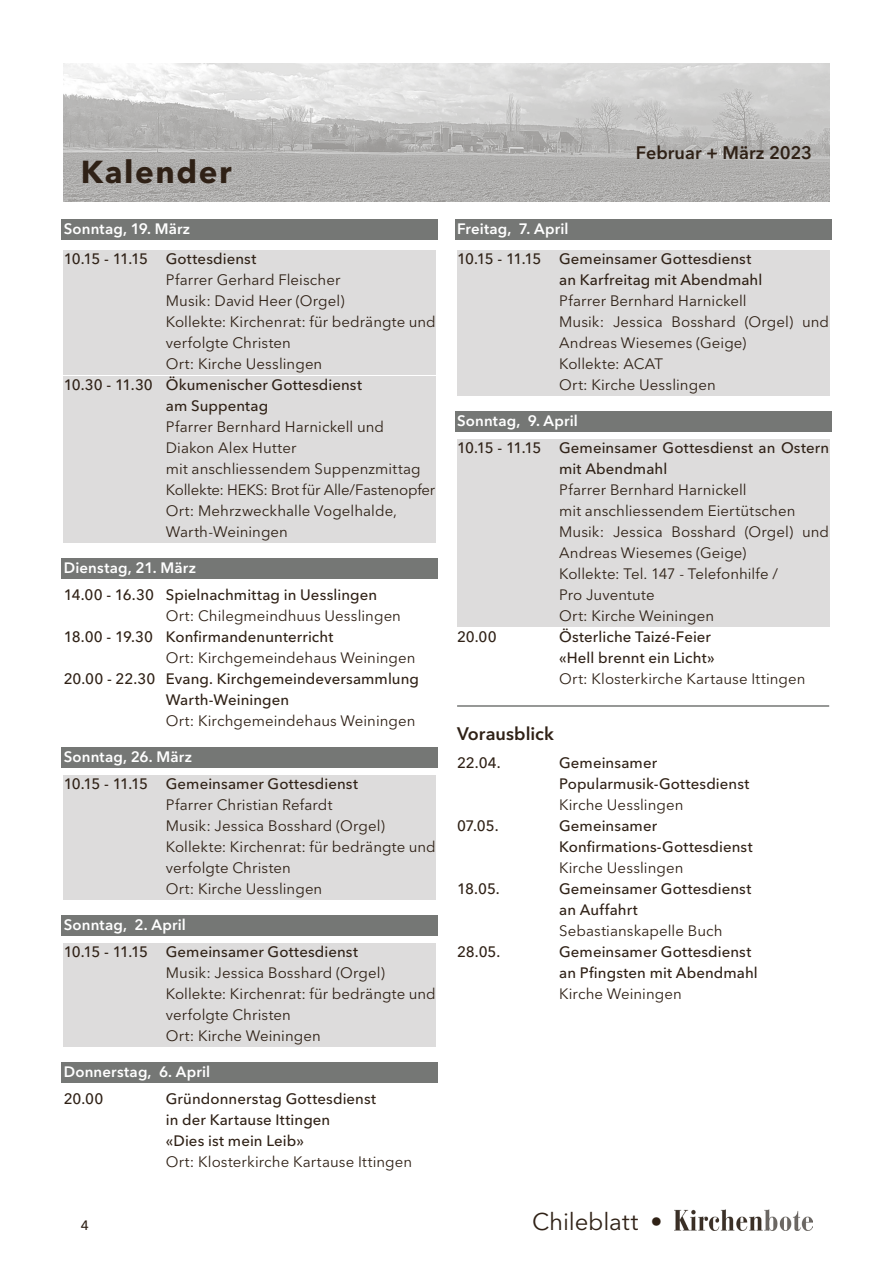
<style>
.page{position:relative;width:893px;height:1263px;background:#fff}
.page>*{position:absolute;margin:0;border:0;box-sizing:border-box;transform-origin:0 0}
.t1{font:700 31.5px "Avenir Next LT Pro";letter-spacing:.05em;color:#2f2116}
.t2{font:24px "Avenir Next LT Pro";letter-spacing:-.005em;color:#2f2116}
.t3{font:600 18px "Avenir Next LT Pro";color:#2f2116}
.t4{font:15px/21px "Avenir Next LT Pro";letter-spacing:.005em;color:#2f2116}
.t5{font:500 15px/21px "Avenir Next LT Pro";letter-spacing:.005em;color:#2f2116}
.t6{font:600 15px "Avenir Next LT Pro";letter-spacing:.01em;color:#fff}
.t7{font:500 13.5px "Avenir Next LT Pro";color:#2f2116}
</style>
<div class="page">
<img style="left:64px;top:64px;width:765px;height:137px">
<img style="left:674px;top:1209px;width:138px;height:21px">
<hr style="left:457px;top:705px;width:372px;height:2px;background:#757775">
<div style="left:62px;top:219px;width:376px;height:20px;background:#757775"></div>
<div style="left:64px;top:250px;width:372px;height:21px;background:#dddcdc"></div>
<div style="left:64px;top:270px;width:372px;height:21px;background:#dddcdc"></div>
<div style="left:64px;top:291px;width:372px;height:21px;background:#dddcdc"></div>
<div style="left:64px;top:312px;width:372px;height:42px;background:#dddcdc"></div>
<div style="left:64px;top:354px;width:372px;height:21px;background:#dddcdc"></div>
<div style="left:64px;top:376px;width:372px;height:21px;background:#dddcdc"></div>
<div style="left:64px;top:397px;width:372px;height:21px;background:#dddcdc"></div>
<div style="left:64px;top:417px;width:372px;height:21px;background:#dddcdc"></div>
<div style="left:64px;top:438px;width:372px;height:21px;background:#dddcdc"></div>
<div style="left:64px;top:459px;width:372px;height:21px;background:#dddcdc"></div>
<div style="left:64px;top:480px;width:372px;height:21px;background:#dddcdc"></div>
<div style="left:64px;top:501px;width:372px;height:42px;background:#dddcdc"></div>
<div style="left:62px;top:559px;width:376px;height:20px;background:#757775"></div>
<div style="left:62px;top:748px;width:376px;height:20px;background:#757775"></div>
<div style="left:64px;top:775px;width:372px;height:21px;background:#dddcdc"></div>
<div style="left:64px;top:795px;width:372px;height:21px;background:#dddcdc"></div>
<div style="left:64px;top:816px;width:372px;height:21px;background:#dddcdc"></div>
<div style="left:64px;top:837px;width:372px;height:42px;background:#dddcdc"></div>
<div style="left:64px;top:879px;width:372px;height:21px;background:#dddcdc"></div>
<div style="left:62px;top:916px;width:376px;height:20px;background:#757775"></div>
<div style="left:64px;top:943px;width:372px;height:21px;background:#dddcdc"></div>
<div style="left:64px;top:963px;width:372px;height:21px;background:#dddcdc"></div>
<div style="left:64px;top:984px;width:372px;height:42px;background:#dddcdc"></div>
<div style="left:64px;top:1026px;width:372px;height:21px;background:#dddcdc"></div>
<div style="left:62px;top:1063px;width:376px;height:20px;background:#757775"></div>
<div style="left:455px;top:219px;width:376px;height:20px;background:#757775"></div>
<div style="left:457px;top:250px;width:372px;height:21px;background:#dddcdc"></div>
<div style="left:457px;top:271px;width:372px;height:21px;background:#dddcdc"></div>
<div style="left:457px;top:291px;width:372px;height:21px;background:#dddcdc"></div>
<div style="left:457px;top:312px;width:372px;height:42px;background:#dddcdc"></div>
<div style="left:457px;top:354px;width:372px;height:21px;background:#dddcdc"></div>
<div style="left:457px;top:375px;width:372px;height:21px;background:#dddcdc"></div>
<div style="left:455px;top:412px;width:376px;height:20px;background:#757775"></div>
<div style="left:457px;top:439px;width:372px;height:42px;background:#dddcdc"></div>
<div style="left:457px;top:480px;width:372px;height:21px;background:#dddcdc"></div>
<div style="left:457px;top:501px;width:372px;height:21px;background:#dddcdc"></div>
<div style="left:457px;top:522px;width:372px;height:42px;background:#dddcdc"></div>
<div style="left:457px;top:564px;width:372px;height:21px;background:#dddcdc"></div>
<div style="left:457px;top:585px;width:372px;height:21px;background:#dddcdc"></div>
<div style="left:457px;top:606px;width:372px;height:21px;background:#dddcdc"></div>
<h1 class="t1" style="left:81px;top:153px;width:152px">Kalender</h1>
<p class="t6" style="left:64px;top:219px;width:128px">Sonntag, 19. März</p>
<p class="t5" style="left:64px;top:248px;width:194px">10.15 - 11.15 Gottesdienst</p>
<p class="t4" style="left:166px;top:269px;width:272px">Pfarrer Gerhard Fleischer<br>Musik: David Heer (Orgel)<br>Kollekte: Kirchenrat: für bedrängte und verfolgte Christen<br>Ort: Kirche Uesslingen</p>
<p class="t5" style="left:64px;top:374px;width:300px;text-align:center">10.30 - 11.30 Ökumenischer Gottesdienst am Suppentag</p>
<p class="t4" style="left:166px;top:416px;width:271px">Pfarrer Bernhard Harnickell und<br>Diakon Alex Hutter<br>mit anschliessendem Suppenzmittag<br>Kollekte: HEKS: Brot für Alle/Fastenopfer<br>Ort: Mehrzweckhalle Vogelhalde,<br>Warth-Weiningen</p>
<p class="t6" style="left:64px;top:559px;width:134px">Dienstag, 21. März</p>
<p class="t5" style="left:64px;top:584px;width:315px">14.00 - 16.30 Spielnachmittag in Uesslingen</p>
<p class="t4" style="left:166px;top:605px;width:237px">Ort: Chilegmeindhuus Uesslingen</p>
<p class="t5" style="left:64px;top:626px;width:271px">18.00 - 19.30 Konfirmandenunterricht</p>
<p class="t4" style="left:166px;top:647px;width:251px">Ort: Kirchgemeindehaus Weiningen</p>
<p class="t5" style="left:166px;top:668px;width:255px;text-indent:-102px">20.00 - 22.30 Evang. Kirchgemeindeversammlung<br>Warth-Weiningen</p>
<p class="t4" style="left:166px;top:710px;width:251px">Ort: Kirchgemeindehaus Weiningen</p>
<p class="t6" style="left:64px;top:748px;width:130px">Sonntag, 26. März</p>
<p class="t5" style="left:64px;top:773px;width:296px">10.15 - 11.15 Gemeinsamer Gottesdienst</p>
<p class="t4" style="left:166px;top:794px;width:272px">Pfarrer Christian Refardt<br>Musik: Jessica Bosshard (Orgel)<br>Kollekte: Kirchenrat: für bedrängte und verfolgte Christen<br>Ort: Kirche Uesslingen</p>
<p class="t6" style="left:64px;top:916px;width:124px">Sonntag, 2. April</p>
<p class="t5" style="left:64px;top:941px;width:296px">10.15 - 11.15 Gemeinsamer Gottesdienst</p>
<p class="t4" style="left:166px;top:962px;width:272px">Musik: Jessica Bosshard (Orgel)<br>Kollekte: Kirchenrat: für bedrängte und verfolgte Christen<br>Ort: Kirche Weiningen</p>
<p class="t6" style="left:64px;top:1063px;width:148px">Donnerstag, 6. April</p>
<p class="t5" style="left:64px;top:1088px;width:41px">20.00</p>
<p class="t5" style="left:166px;top:1088px;width:212px">Gründonnerstag Gottesdienst in der Kartause Ittingen<br>«Dies ist mein Leib»</p>
<p class="t4" style="left:166px;top:1151px;width:248px">Ort: Klosterkirche Kartause Ittingen</p>
<p class="t3" style="left:636px;top:142px;width:178px">Februar + März 2023</p>
<p class="t6" style="left:457px;top:219px;width:113px">Freitag, 7. April</p>
<p class="t5" style="left:559px;top:248px;width:205px;text-indent:-102px">10.15 - 11.15 Gemeinsamer Gottesdienst an Karfreitag mit Abendmahl</p>
<p class="t4" style="left:559px;top:290px;width:271px">Pfarrer Bernhard Harnickell<br>Musik: Jessica Bosshard (Orgel) und<br>Andreas Wiesemes (Geige)<br>Kollekte: ACAT<br>Ort: Kirche Uesslingen</p>
<p class="t6" style="left:457px;top:412px;width:122px">Sonntag, 9. April</p>
<p class="t5" style="left:559px;top:437px;width:272px;text-indent:-102px">10.15 - 11.15 Gemeinsamer Gottesdienst an Ostern mit Abendmahl</p>
<p class="t4" style="left:559px;top:479px;width:271px">Pfarrer Bernhard Harnickell<br>mit anschliessendem Eiertütschen<br>Musik: Jessica Bosshard (Orgel) und<br>Andreas Wiesemes (Geige)<br>Kollekte: Tel. 147 - Telefonhilfe /<br>Pro Juventute<br>Ort: Kirche Weiningen</p>
<p class="t5" style="left:457px;top:626px;width:41px">20.00</p>
<p class="t5" style="left:559px;top:626px;width:157px">Österliche Taizé-Feier «Hell brennt ein Licht»</p>
<p class="t4" style="left:559px;top:668px;width:248px">Ort: Klosterkirche Kartause Ittingen</p>
<p class="t3" style="left:457px;top:723px;width:98px">Vorausblick</p>
<p class="t5" style="left:457px;top:752px;width:45px">22.04.</p>
<p class="t5" style="left:559px;top:752px;width:192px">Gemeinsamer<br>Popularmusik-Gottesdienst</p>
<p class="t4" style="left:559px;top:794px;width:126px">Kirche Uesslingen</p>
<p class="t5" style="left:457px;top:815px;width:43px">07.05.</p>
<p class="t5" style="left:559px;top:815px;width:195px">Gemeinsamer<br>Konfirmations-Gottesdienst</p>
<p class="t4" style="left:559px;top:857px;width:126px">Kirche Uesslingen</p>
<p class="t5" style="left:457px;top:878px;width:44px">18.05.</p>
<p class="t5" style="left:559px;top:878px;width:194px">Gemeinsamer Gottesdienst an Auffahrt</p>
<p class="t4" style="left:559px;top:920px;width:165px">Sebastianskapelle Buch</p>
<p class="t5" style="left:457px;top:941px;width:45px">28.05.</p>
<p class="t5" style="left:559px;top:941px;width:200px">Gemeinsamer Gottesdienst an Pfingsten mit Abendmahl</p>
<p class="t4" style="left:559px;top:983px;width:124px">Kirche Weiningen</p>
<p class="t7" style="left:81px;top:1217px;width:10px">4</p>
<h2 class="t2" style="left:532px;top:1207px;width:132px">Chileblatt •</h2>
</div>
